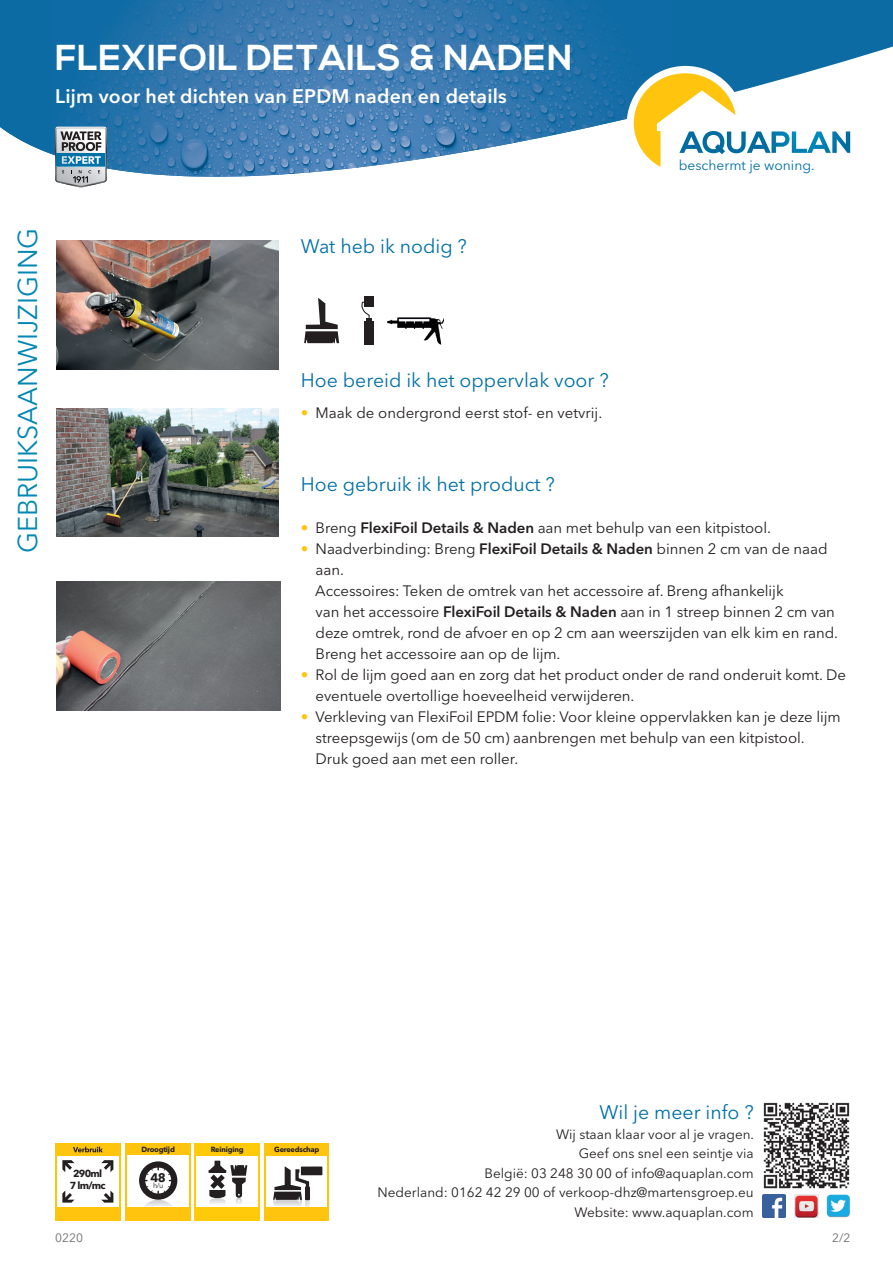
<style>
.page{position:relative;width:893px;height:1263px;background:#fff}
.page>*{position:absolute;margin:0;border:0;box-sizing:border-box;transform-origin:0 0}
.t1{font:700 36px "Nexa";letter-spacing:.01em;color:#fff}
.t2{font:27px "Avenir Next LT Pro";color:#0087b4}
.t3{font:19.5px "Avenir Next LT Pro";color:#0071a7}
.t4{font:600 19.5px "Avenir Next LT Pro";letter-spacing:.01em;color:#fff}
.t5{font:15px/21px "Avenir Next LT Pro";letter-spacing:-.005em;color:#231f20}
.t6{font:13.8px "Avenir Next LT Pro";color:#0071a7}
.t7{font:13.5px/19.5px "Avenir Next LT Pro";color:#231f20;text-align:right}
.t8{font:700 12.45px "Avenir Next LT Pro";color:#231f20}
.t9{font:12px "Avenir Next LT Pro";color:#6c6d70}
.t10{font:700 10.2px/12.3px "Avenir Next LT Pro";letter-spacing:-.07em;color:#231f20;text-align:center}
.t11{font:700 7.5px "Avenir Next LT Pro";letter-spacing:-.03em;color:#231f20}
.t12{font:700 7.35px "Avenir Next LT Pro";letter-spacing:-.03em;color:#231f20}
.t13{font:7.2px "Avenir Next LT Pro";color:#231f20}
.s1{font-weight:600;color:#fec40e}
.s2{color:#fec40e}
.s3{font-weight:600}
</style>
<div class="page">
<svg style="left:56px;top:0;width:837px;height:257px"></svg>
<img style="left:52px;top:0;width:620px;height:88px">
<img style="left:0;top:0;width:52px;height:154px">
<img style="left:465px;top:88px;width:169px;height:45px">
<img style="left:362px;top:88px;width:103px;height:79px">
<img style="left:155px;top:88px;width:207px;height:89px">
<img style="left:51px;top:88px;width:104px;height:86px">
<img style="left:465px;top:132px;width:100px;height:20px">
<img style="left:827px;top:1194px;width:23px;height:24px">
<img style="left:794px;top:1194px;width:24px;height:24px">
<img style="left:762px;top:1194px;width:24px;height:24px">
<img style="left:56px;top:408px;width:222px;height:129px">
<img style="left:56px;top:241px;width:222px;height:128px">
<img style="left:56px;top:581px;width:224px;height:129px">
<div style="left:627px;top:66px;width:117px;height:118px;background:#fff;border-radius:50%"></div>
<svg style="left:55px;top:127px;width:52px;height:60px"></svg>
<svg style="left:634px;top:73px;width:216px;height:94px"></svg>
<svg style="left:304px;top:298px;width:35px;height:45px"></svg>
<img style="left:763px;top:1102px;width:87px;height:87px">
<div style="left:195px;top:1143px;width:65px;height:77px;background:#feca0a"></div>
<div style="left:197px;top:1156px;width:61px;height:51px;background:#fff"></div>
<svg style="left:209px;top:1161px;width:38px;height:43px"></svg>
<div style="left:55px;top:1143px;width:65px;height:77px;background:#fec40e"></div>
<div style="left:57px;top:1156px;width:61px;height:51px;background:#fff"></div>
<svg style="left:73px;top:1147px;width:30px;height:5px"></svg>
<svg style="left:101px;top:1160px;width:12px;height:12px"></svg>
<svg style="left:62px;top:1160px;width:12px;height:12px"></svg>
<svg style="left:101px;top:1190px;width:12px;height:12px"></svg>
<svg style="left:62px;top:1190px;width:12px;height:12px"></svg>
<div style="left:365px;top:321px;width:9px;height:23px;background:#231f20"></div>
<div style="left:364px;top:296px;width:10px;height:11px;background:#231f20"></div>
<svg style="left:361px;top:301px;width:11px;height:20px"></svg>
<img style="left:387px;top:317px;width:57px;height:28px">
<div style="left:265px;top:1143px;width:64px;height:77px;background:#fec40e"></div>
<div style="left:267px;top:1156px;width:60px;height:51px;background:#fff"></div>
<div style="left:301px;top:1166px;width:21px;height:9px;background:#231f20"></div>
<svg style="left:273px;top:1166px;width:37px;height:41px"></svg>
<div style="left:125px;top:1142px;width:66px;height:78px;background:#fec40e"></div>
<div style="left:128px;top:1156px;width:61px;height:51px;background:#fff"></div>
<svg style="left:139px;top:1161px;width:38px;height:46px"></svg>
<h1 class="t1" style="left:55px;top:37px;width:519px">FLEXIFOIL DETAILS &amp; NADEN</h1>
<h3 class="t4" style="left:55px;top:84px;width:453px">Lĳm voor het dichten van EPDM naden en details</h3>
<p class="t6" style="left:679px;top:157px;width:137px">beschermt je woning.</p>
<h2 class="t2" style="left:12px;top:553px;width:327px;rotate:-90deg">GEBRUIKSAANWIJZIGING</h2>
<h3 class="t3" style="left:301px;top:235px;width:168px">Wat heb ik nodig ?</h3>
<h3 class="t3" style="left:301px;top:368px;width:309px">Hoe bereid ik het oppervlak voor ?</h3>
<p class="t5" style="left:301px;top:403px;width:303px"><span class="s1">•</span> Maak de ondergrond eerst stof- en vetvrĳ.</p>
<h3 class="t3" style="left:301px;top:473px;width:256px">Hoe gebruik ik het product ?</h3>
<p class="t5" style="left:301px;top:517px;width:472px"><span class="s2">•</span> Breng <span class="s3">FlexiFoil Details &amp; Naden</span> aan met behulp van een kitpistool.</p>
<p class="t5" style="left:315px;top:538px;width:524px;text-indent:-14px"><span class="s2">•</span> Naadverbinding: Breng <span class="s3">FlexiFoil Details &amp; Naden</span> binnen 2 cm van de naad aan.<br>Accessoires: Teken de omtrek van het accessoire af. Breng afhankelĳk<br>van het accessoire <span class="s3">FlexiFoil Details &amp; Naden</span> aan in 1 streep binnen 2 cm van deze omtrek, rond de afvoer en op 2 cm aan weerszĳden van elk kim en rand.<br>Breng het accessoire aan op de lĳm.</p>
<p class="t5" style="left:316px;top:664px;width:532px;text-indent:-15px"><span class="s2">•</span> Rol de lĳm goed aan en zorg dat het product onder de rand onderuit komt. De eventuele overtollige hoeveelheid verwĳderen.</p>
<p class="t5" style="left:316px;top:706px;width:527px;text-indent:-15px"><span class="s2">•</span> Verkleving van FlexiFoil EPDM folie: Voor kleine oppervlakken kan je deze lĳm streepsgewĳs (om de 50 cm) aanbrengen met behulp van een kitpistool.<br>Druk goed aan met een roller.</p>
<p class="t10" style="left:70px;top:1167px;width:37px">290ml<br>7 lm/mc</p>
<p class="t11" style="left:141px;top:1145px;width:35px">Droogtijd</p>
<p class="t12" style="left:274px;top:1145px;width:47px">Gereedschap</p>
<p class="t8" style="left:151px;top:1170px;width:17px">48</p>
<p class="t13" style="left:153px;top:1181px;width:12px">h/u</p>
<p class="t12" style="left:211px;top:1145px;width:34px">Reiniging</p>
<h3 class="t3" style="left:600px;top:1101px;width:156px">Wil je meer info ?</h3>
<p class="t7" style="left:378px;top:1124px;width:378px">Wĳ staan klaar voor al je vragen.<br>Geef ons snel een seintje via<br>België: 03 248 30 00 of info@aquaplan.com<br>Nederland: 0162 42 29 00 of verkoop-dhz@martensgroep.eu Website: www.aquaplan.com</p>
<p class="t9" style="left:55px;top:1231px;width:29px">0220</p>
<p class="t9" style="left:832px;top:1231px;width:20px">2/2</p>
</div>
